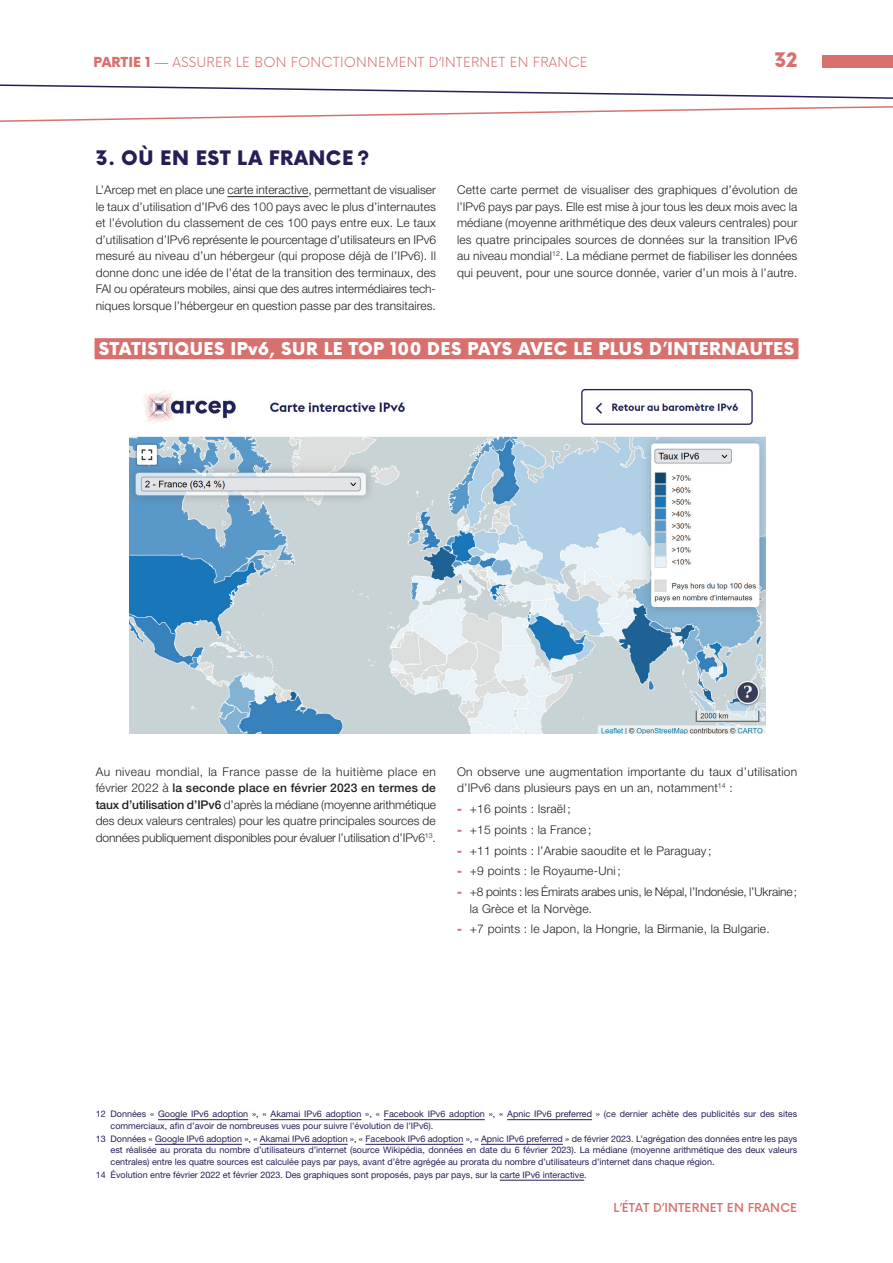
<style>
.page{position:relative;width:893px;height:1263px;background:#fff}
.page>*{position:absolute;margin:0;border:0;box-sizing:border-box;transform-origin:0 0}
.t1{font:900 19.5px "Now Alt";letter-spacing:.03em;color:#2a1d56}
.t2{font:900 19.5px "Now Alt";color:#d8706e}
.t3{font:900 17.25px "Now Alt";letter-spacing:.025em;color:#fff}
.t4{font:300 13.5px "Now Alt";letter-spacing:.015em;color:#d8706e}
.t5{font:300 12px/16.5px "Helvetica Neue LT Std";letter-spacing:.015em;color:#231f20;text-align:justify}
.t6{font:300 12px/16.5px "Helvetica Neue LT Std";letter-spacing:-.01em;color:#231f20}
.t7{font:500 12px "Now Alt";letter-spacing:.015em;color:#d8706e}
.t8{font:9px/11.2px "Helvetica Neue LT Std";color:#2a1d56}
.s1{font-weight:900}
.s2{font-weight:500}
.s3{font-weight:900;color:#d8706e}
</style>
<div class="page">
<svg style="left:0;top:84px;width:893px;height:38px"></svg>
<hr style="left:158px;top:1119px;width:90px;height:1px;background:#2a1d56">
<hr style="left:271px;top:1119px;width:90px;height:1px;background:#2a1d56">
<hr style="left:384px;top:1119px;width:101px;height:1px;background:#2a1d56">
<hr style="left:507px;top:1119px;width:85px;height:1px;background:#2a1d56">
<hr style="left:155px;top:1144px;width:87px;height:1px;background:#2a1d56">
<hr style="left:260px;top:1144px;width:88px;height:1px;background:#2a1d56">
<hr style="left:365px;top:1144px;width:98px;height:1px;background:#2a1d56">
<hr style="left:481px;top:1144px;width:82px;height:1px;background:#2a1d56">
<hr style="left:500px;top:1180px;width:84px;height:1px;background:#2a1d56">
<hr style="left:227px;top:196px;width:81px;height:1px;background:#231f20">
<div style="left:95px;top:338px;width:703px;height:21px;background:#d8706e"></div>
<img style="left:129px;top:388px;width:636px;height:345px">
<div style="left:822px;top:55px;width:71px;height:12px;background:#d8706e"></div>
<p class="t4" style="left:94px;top:52px;width:495px"><span class="s1">PARTIE 1</span> — ASSURER LE BON FONCTIONNEMENT D’INTERNET EN FRANCE</p>
<h1 class="t2" style="left:774px;top:46px;width:24px">32</h1>
<h1 class="t1" style="left:96px;top:144px;width:275px">3. OÙ EN EST LA FRANCE?</h1>
<p class="t5" style="left:96px;top:182px;width:342px">L’Arcep met en place une carte interactive, permettant de visualiser le taux d’utilisation d’IPv6 des 100 pays avec le plus d’internautes et l’évolution du classement de ces 100 pays entre eux. Le taux d’utilisation d’IPv6 représente le pourcentage d’utilisateurs en IPv6 mesuré au niveau d’un hébergeur (qui propose déjà de l’IPv6). Il donne donc une idée de l’état de la transition des terminaux, des FAI ou opérateurs mobiles, ainsi que des autres intermédiaires tech&shy;niques lorsque l’hébergeur en question passe par des transitaires.</p>
<p class="t5" style="left:457px;top:182px;width:342px">Cette carte permet de visualiser des graphiques d’évolution de l’IPv6 pays par pays. Elle est mise à jour tous les deux mois avec la médiane (moyenne arithmétique des deux valeurs centrales) pour les quatre principales sources de données sur la transition IPv6 au niveau mondial<sup>12</sup>. La médiane permet de fiabiliser les données qui peuvent, pour une source donnée, varier d’un mois à l’autre.</p>
<h2 class="t3" style="left:99px;top:336px;width:697px">STATISTIQUES IPv6, SUR LE TOP 100 DES PAYS AVEC LE PLUS D’INTERNAUTES</h2>
<p class="t5" style="left:96px;top:763px;width:342px">Au niveau mondial, la France passe de la huitième place en février 2022 à <span class="s2">la seconde place en février 2023 en termes de taux d’utilisation d’IPv6</span> d’après la médiane (moyenne arithmétique des deux valeurs centrales) pour les quatre principales sources de données publiquement disponibles pour évaluer l’utilisation d’IPv6<sup>13</sup>.</p>
<p class="t5" style="left:457px;top:763px;width:342px">On observe une augmentation importante du taux d’utilisation d’IPv6 dans plusieurs pays en un an, notamment<sup>14</sup> :</p>
<p class="t5" style="left:457px;top:800px;width:115px"><span class="s3">-</span> +16 points : Israël ;</p>
<p class="t5" style="left:457px;top:821px;width:136px"><span class="s3">-</span> +15 points : la France ;</p>
<p class="t5" style="left:457px;top:842px;width:256px"><span class="s3">-</span> +11 points : l’Arabie saoudite et le Paraguay ;</p>
<p class="t5" style="left:457px;top:863px;width:165px"><span class="s3">-</span> +9 points : le Royaume-Uni ;</p>
<p class="t6" style="left:470px;top:883px;width:329px;text-indent:-13px"><span class="s3">-</span> +8 points : les Émirats arabes unis, le Népal, l’Indonésie, l’Ukraine; la Grèce et la Norvège.</p>
<p class="t5" style="left:457px;top:921px;width:314px"><span class="s3">-</span> +7 points : le Japon, la Hongrie, la Birmanie, la Bulgarie.</p>
<p class="t8" style="left:111px;top:1108px;width:688px;text-indent:-15px">12 Données « Google IPv6 adoption », « Akamai IPv6 adoption », « Facebook IPv6 adoption », « Apnic IPv6 preferred » (ce dernier achète des publicités sur des sites commerciaux, afin d’avoir de nombreuses vues pour suivre l’évolution de l’IPv6).</p>
<p class="t8" style="left:111px;top:1133px;width:688px;text-align:justify;text-indent:-15px">13 Données « Google IPv6 adoption », « Akamai IPv6 adoption », « Facebook IPv6 adoption », « Apnic IPv6 preferred » de février 2023. L’agrégation des données entre les pays est réalisée au prorata du nombre d’utilisateurs d’internet (source Wikipédia, données en date du 6 février 2023). La médiane (moyenne arithmétique des deux valeurs centrales) entre les quatre sources est calculée pays par pays, avant d’être agrégée au prorata du nombre d’utilisateurs d’internet dans chaque région.</p>
<p class="t8" style="left:96px;top:1169px;width:492px">14 Évolution entre février 2022 et février 2023. Des graphiques sont proposés, pays par pays, sur la carte IPv6 interactive.</p>
<p class="t7" style="left:614px;top:1198px;width:185px">L’ÉTAT D’INTERNET EN FRANCE</p>
</div>
